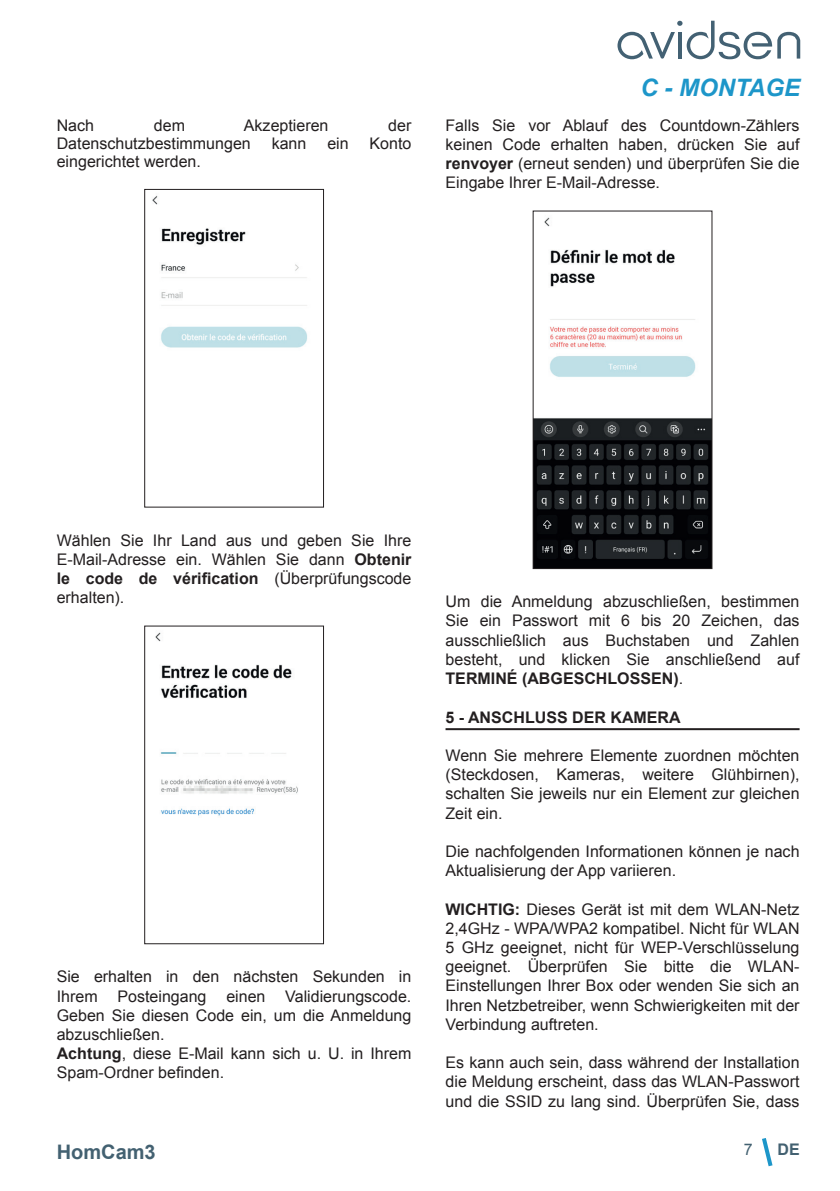
<style>
.page{position:relative;width:840px;height:1191px;background:#fff}
.page>*{position:absolute;margin:0;border:0;box-sizing:border-box;transform-origin:0 0}
.t1{font:italic 700 24px "Arial";color:#1d96c9}
.t2{font:700 20px "Arial";color:#436171}
.t3{font:16px/19.2px "Arial";color:#231f20;text-align:justify}
.t4{font:700 16px "Arial";color:#231f20}
.t5{font:700 16px "Arial";color:#436171}
.t6{font:16px "Arial";color:#436171}
.s1{font-weight:700}
</style>
<div class="page">
<svg style="left:762px;top:1138px;width:11px;height:29px"></svg>
<svg style="left:617px;top:21px;width:182px;height:38px"></svg>
<img style="left:152px;top:195px;width:155px;height:153px">
<div style="left:144px;top:189px;width:179px;height:318px;border:1px solid #231f20"></div>
<img style="left:155px;top:632px;width:143px;height:184px">
<div style="left:144px;top:626px;width:179px;height:318px;border:1px solid #231f20"></div>
<hr style="left:445px;top:728px;width:354px;height:2px;background:#231f20">
<img style="left:534px;top:217px;width:175px;height:350px">
<div style="left:532px;top:211px;width:179px;height:358px;border:1px solid #231f20"></div>
<p class="t3" style="left:57px;top:116px;width:39px">Nach</p>
<p class="t3" style="left:154px;top:116px;width:33px">dem</p>
<p class="t3" style="left:244px;top:116px;width:86px">Akzeptieren</p>
<p class="t3" style="left:388px;top:116px;width:25px">der</p>
<p class="t3" style="left:57px;top:134px;width:195px">Datenschutzbestimmungen</p>
<p class="t3" style="left:271px;top:134px;width:36px">kann</p>
<p class="t3" style="left:327px;top:134px;width:23px">ein</p>
<p class="t3" style="left:369px;top:134px;width:43px">Konto</p>
<p class="t3" style="left:57px;top:152px;width:146px">eingerichtet werden.</p>
<h1 class="t1" style="left:640px;top:72px;width:161px">C - MONTAGE</h1>
<p class="t3" style="left:445px;top:116px;width:355px">Falls Sie vor Ablauf des Countdown-Zählers keinen Code erhalten haben, drücken Sie auf <span class="s1">renvoyer</span> (erneut senden) und überprüfen Sie die Eingabe Ihrer E-Mail-Adresse.</p>
<p class="t3" style="left:57px;top:531px;width:356px">Wählen Sie Ihr Land aus und geben Sie Ihre E-Mail-Adresse ein. Wählen Sie dann <span class="s1">Obtenir le code de vérification</span> (Überprüfungscode erhalten).</p>
<p class="t3" style="left:57px;top:967px;width:356px;text-align:left">Sie erhalten in den nächsten Sekunden in Ihrem Posteingang einen Validierungscode.<br>Geben Sie diesen Code ein, um die Anmeldung abzuschließen.<br><span class="s1">Achtung</span>, diese E-Mail kann sich u. U. in Ihrem Spam-Ordner befinden.</p>
<p class="t3" style="left:445px;top:592px;width:355px">Um die Anmeldung abzuschließen, bestimmen Sie ein Passwort mit 6 bis 20 Zeichen, das ausschließlich aus Buchstaben und Zahlen besteht, und klicken Sie anschließend auf <span class="s1">TERMINÉ (ABGESCHLOSSEN)</span>.</p>
<p class="t4" style="left:445px;top:706px;width:236px">5 - ANSCHLUSS DER KAMERA</p>
<p class="t3" style="left:445px;top:746px;width:355px">Wenn Sie mehrere Elemente zuordnen möchten (Steckdosen, Kameras, weitere Glühbirnen), schalten Sie jeweils nur ein Element zur gleichen Zeit ein.</p>
<p class="t3" style="left:445px;top:842px;width:355px">Die nachfolgenden Informationen können je nach<br>Aktualisierung der App variieren.</p>
<p class="t3" style="left:445px;top:899px;width:355px"><span class="s1">WICHTIG:</span> Dieses Gerät ist mit dem WLAN-Netz 2,4GHz - WPA/WPA2 kompatibel. Nicht für WLAN 5 GHz geeignet, nicht für WEP-Verschlüsselung geeignet. Überprüfen Sie bitte die WLAN-Einstellungen Ihrer Box oder wenden Sie sich an Ihren Netzbetreiber, wenn Schwierigkeiten mit der Verbindung auftreten.</p>
<p class="t3" style="left:445px;top:1053px;width:355px">Es kann auch sein, dass während der Installation die Meldung erscheint, dass das WLAN-Passwort und die SSID zu lang sind. Überprüfen Sie, dass</p>
<p class="t2" style="left:57px;top:1138px;width:100px">HomCam3</p>
<p class="t6" style="left:743px;top:1139px;width:10px">7</p>
<p class="t5" style="left:777px;top:1138px;width:24px">DE</p>
</div>
